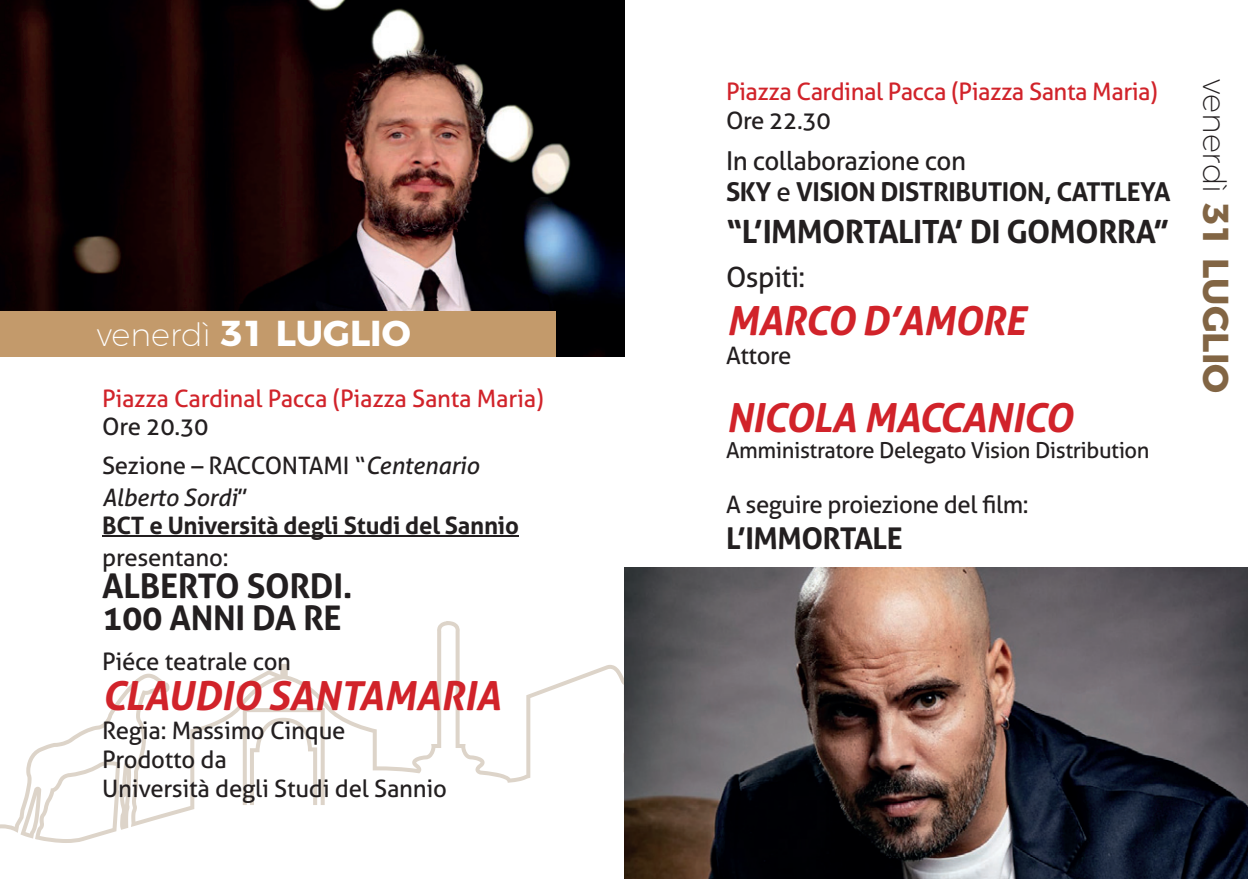
<style>
.page{position:relative;width:1248px;height:879px;background:#fff}
.page>*{position:absolute;margin:0;border:0;box-sizing:border-box;transform-origin:0 0}
.t1{font:italic 700 40px "Aller";letter-spacing:-.02em;color:#d1232a}
.t2{font:700 36px "Montserrat";color:#fff}
.t3{font:700 36px "Montserrat";color:#826544}
.t4{font:700 34px/32px "Aller";letter-spacing:-.01em;color:#231f20}
.t5{font:700 32px "Aller";letter-spacing:-.02em;color:#231f20}
.t6{font:700 30px "Aller";letter-spacing:-.02em;color:#231f20}
.t7{font:28px "Aller";letter-spacing:-.02em;color:#231f20}
.t8{font:700 26px/31.2px "Aller";letter-spacing:-.02em;color:#231f20}
.t9{font:24px/28.8px "Aller";letter-spacing:-.01em;color:#231f20}
.t10{font:24px "Aller";letter-spacing:-.02em;color:#d1232a}
.t11{font:700 24px/28.8px "Aller";letter-spacing:-.01em;color:#231f20}
.t12{font:22px "Aller";letter-spacing:-.02em;color:#231f20}
.s1{font-weight:200;font-size:32px}
.s2{font-style:italic}
.s3{font-weight:400;font-style:italic}
.s4{font-weight:400}
.s5{font-weight:200;font-size:32px;color:#231f20}
</style>
<div class="page">
<svg style="left:0;top:621px;width:624px;height:222px"></svg>
<img style="left:0;top:0;width:624px;height:356px">
<div style="left:0;top:311px;width:556px;height:45px;background:#c39a6b"></div>
<hr style="left:102px;top:535px;width:417px;height:2px;background:#231f20">
<img style="left:624px;top:567px;width:623px;height:312px">
<h2 class="t2" style="left:97px;top:303px;width:315px"><span class="s1">venerdì</span> 31 LUGLIO</h2>
<p class="t10" style="left:102px;top:383px;width:443px">Piazza Cardinal Pacca (Piazza Santa Maria)</p>
<p class="t9" style="left:102px;top:407px;width:378px;line-height:38.8px">Ore 20.30<br>Sezione – RACCONTAMI “<span class="s2">Centenario</span></p>
<p class="t11" style="left:102px;top:482px;width:418px"><span class="s3">Alberto Sordi</span><span class="s4">”<br></span>BCT e Università degli Studi del Sannio</p>
<p class="t9" style="left:102px;top:542px;width:128px">presentano:</p>
<h3 class="t4" style="left:102px;top:569px;width:252px">ALBERTO SORDI.<br>100 ANNI DA RE</h3>
<p class="t9" style="left:102px;top:647px;width:190px">Piéce teatrale con</p>
<h1 class="t1" style="left:102px;top:671px;width:400px">CLAUDIO SANTAMARIA</h1>
<p class="t9" style="left:102px;top:716px;width:346px">Regia: Massimo Cinque<br>Prodotto da<br>Università degli Studi del Sannio</p>
<p class="t10" style="left:726px;top:77px;width:433px">Piazza Cardinal Pacca (Piazza Santa Maria)</p>
<p class="t9" style="left:726px;top:106px;width:106px">Ore 22.30</p>
<p class="t8" style="left:726px;top:145px;width:446px"><span class="s4">In collaborazione con<br></span>SKY <span class="s4">e</span> VISION DISTRIBUTION, CATTLEYA</p>
<h3 class="t5" style="left:726px;top:212px;width:445px">“L’IMMORTALITA’ DI GOMORRA”</h3>
<p class="t7" style="left:726px;top:260px;width:81px">Ospiti:</p>
<h1 class="t1" style="left:726px;top:296px;width:301px">MARCO D’AMORE</h1>
<p class="t9" style="left:726px;top:341px;width:67px">Attore</p>
<h1 class="t1" style="left:726px;top:392px;width:348px">NICOLA MACCANICO</h1>
<p class="t12" style="left:726px;top:437px;width:425px">Amministratore Delegato Vision Distribution</p>
<p class="t9" style="left:726px;top:490px;width:304px">A seguire proiezione del film:</p>
<p class="t6" style="left:726px;top:520px;width:178px">L’IMMORTALE</p>
<h2 class="t3" style="left:1245px;top:79px;width:315px;rotate:90deg"><span class="s5">venerdì</span> 31 LUGLIO</h2>
</div>
